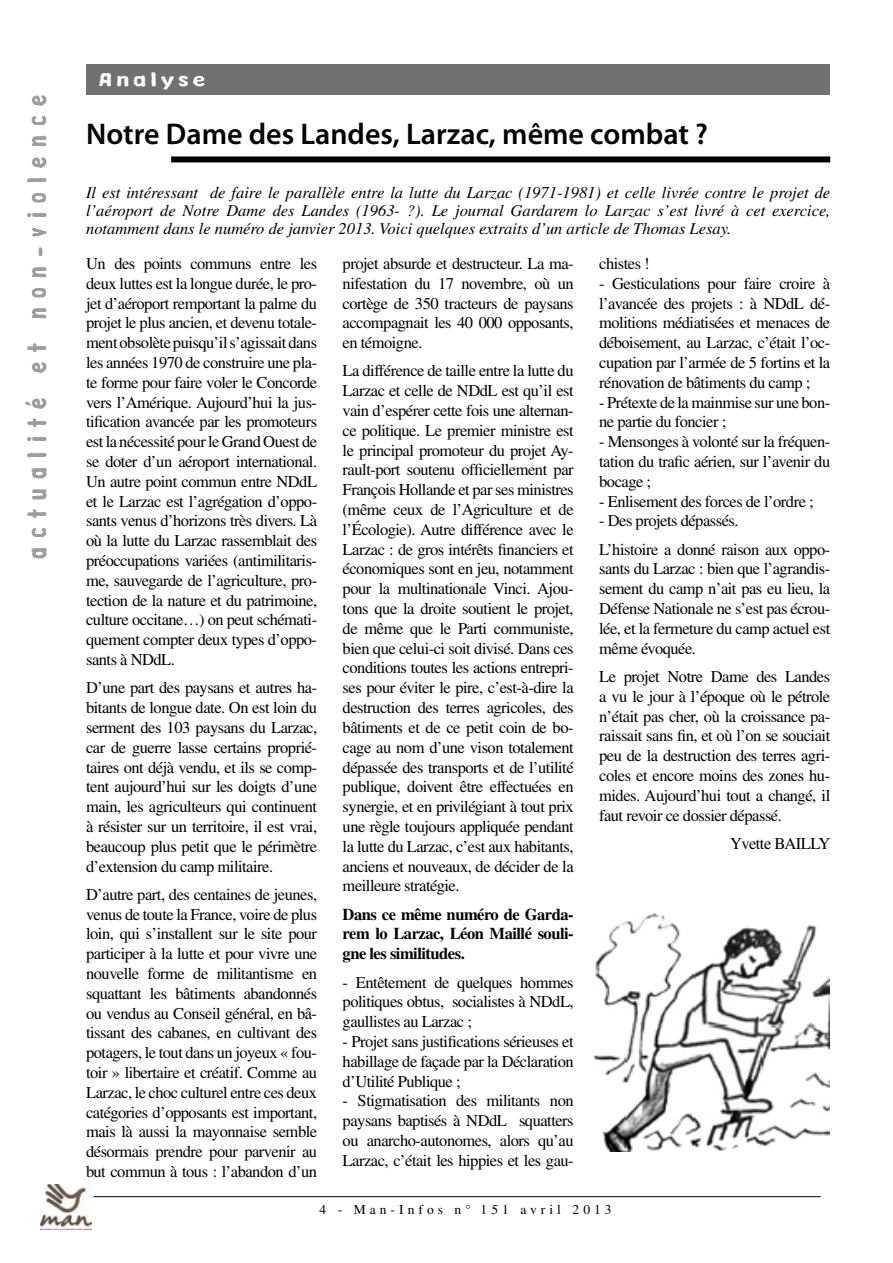
<style>
.page{position:relative;width:893px;height:1263px;background:#fff}
.page>*{position:absolute;margin:0;border:0;box-sizing:border-box;transform-origin:0 0}
.t1{font:600 30px "Myriad Pro";color:#000}
.t2{font:24px "Russisch Brot LT Eat Text";letter-spacing:.4em;color:#9c9d9f}
.t3{font:18px "Russisch Brot LT Eat Text";letter-spacing:.15em;color:#fff;scale:1.5 1}
.t4{font:16.5px/19.8px "Times";letter-spacing:-.03em;color:#000;text-align:justify}
.t5{font:italic 16.5px/18px "Times";color:#000;text-align:justify}
.t6{font:700 16.5px/19.8px "Times";letter-spacing:-.03em;color:#000;text-align:justify}
.t7{font:13.5px "Times";letter-spacing:.3em;color:#000}
</style>
<div class="page">
<hr style="left:94px;top:1196px;width:727px;height:1px;background:#000">
<img style="left:41px;top:1184px;width:50px;height:46px">
<div style="left:171px;top:156px;width:659px;height:6px;background:#000"></div>
<img style="left:594px;top:913px;width:235px;height:238px">
<div style="left:86px;top:64px;width:743px;height:30px;background:#707173"></div>
<h2 class="t2" style="left:21px;top:559px;width:466px;rotate:-90deg">actualité et non-violence</h2>
<p class="t3" style="left:99px;top:67px;width:73px">Analyse</p>
<h1 class="t1" style="left:86px;top:115px;width:623px">Notre Dame des Landes, Larzac, même combat ?</h1>
<p class="t5" style="left:86px;top:184px;width:746px">Il est intéressant de faire le parallèle entre la lutte du Larzac (1971-1981) et celle livrée contre le projet de l’aéroport de Notre Dame des Landes (1963- ?). Le journal Gardarem lo Larzac s’est livré à cet exercice, notamment dans le numéro de janvier 2013. Voici quelques extraits d’un article de Thomas Lesay.</p>
<p class="t4" style="left:86px;top:253px;width:233px">Un des points communs entre les deux luttes est la longue durée, le pro&shy;jet d’aéroport remportant la palme du projet le plus ancien, et devenu totale&shy;ment obsolète puisqu’il s’agissait dans les années 1970 de construire une pla&shy;te forme pour faire voler le Concorde vers l’Amérique. Aujourd’hui la jus&shy;tification avancée par les promoteurs est la nécessité pour le Grand Ouest de se doter d’un aéroport international.<br>Un autre point commun entre NDdL et le Larzac est l’agrégation d’oppo&shy;sants venus d’horizons très divers. Là où la lutte du Larzac rassemblait des préoccupations variées (antimilitaris&shy;me, sauvegarde de l’agriculture, pro&shy;tection de la nature et du patrimoine, culture occitane…) on peut schémati&shy;quement compter deux types d’oppo&shy;sants à NDdL.</p>
<p class="t4" style="left:86px;top:678px;width:233px">D’une part des paysans et autres ha&shy;bitants de longue date. On est loin du serment des 103 paysans du Larzac, car de guerre lasse certains proprié&shy;taires ont déjà vendu, et ils se comp&shy;tent aujourd’hui sur les doigts d’une main, les agriculteurs qui continuent à résister sur un territoire, il est vrai, beaucoup plus petit que le périmètre d’extension du camp militaire.</p>
<p class="t4" style="left:86px;top:884px;width:233px">D’autre part, des centaines de jeunes, venus de toute la France, voire de plus loin, qui s’installent sur le site pour participer à la lutte et pour vivre une nouvelle forme de militantisme en squattant les bâtiments abandonnés ou vendus au Conseil général, en bâ&shy;tissant des cabanes, en cultivant des potagers, le tout dans un joyeux « fou&shy;toir » libertaire et créatif. Comme au Larzac, le choc culturel entre ces deux catégories d’opposants est important, mais là aussi la mayonnaise semble désormais prendre pour parvenir au but commun à tous : l’abandon d’un</p>
<p class="t4" style="left:343px;top:253px;width:233px">projet absurde et destructeur. La ma&shy;nifestation du 17 novembre, où un cortège de 350 tracteurs de paysans accompagnait les 40 000 opposants, en témoigne.</p>
<p class="t4" style="left:343px;top:361px;width:233px">La différence de taille entre la lutte du Larzac et celle de NDdL est qu’il est vain d’espérer cette fois une alternan&shy;ce politique. Le premier ministre est le principal promoteur du projet Ay&shy;rault-port soutenu officiellement par François Hollande et par ses ministres (même ceux de l’Agriculture et de l’écologie). Autre différence avec le Larzac : de gros intérêts financiers et économiques sont en jeu, notamment pour la multinationale Vinci. Ajou&shy;tons que la droite soutient le projet, de même que le Parti communiste, bien que celui-ci soit divisé. Dans ces conditions toutes les actions entrepri&shy;ses pour éviter le pire, c’est-à-dire la destruction des terres agricoles, des bâtiments et de ce petit coin de bo&shy;cage au nom d’une vison totalement dépassée des transports et de l’utilité publique, doivent être effectuées en synergie, et en privilégiant à tout prix une règle toujours appliquée pendant la lutte du Larzac, c’est aux habitants, anciens et nouveaux, de décider de la meilleure stratégie.</p>
<p class="t6" style="left:343px;top:904px;width:233px">Dans ce même numéro de Garda&shy;rem lo Larzac, Léon Maillé souli&shy;gne les similitudes.</p>
<p class="t4" style="left:343px;top:972px;width:233px">- Entêtement de quelques hommes politiques obtus, socialistes à NDdL, gaullistes au Larzac ;</p>
<p class="t4" style="left:343px;top:1031px;width:233px">- Projet sans justifications sérieuses et habillage de façade par la Déclaration d’Utilité Publique ;</p>
<p class="t4" style="left:343px;top:1091px;width:233px">- Stigmatisation des militants non paysans baptisés à NDdL squatters ou anarcho-autonomes, alors qu’au Larzac, c’était les hippies et les gau-</p>
<p class="t4" style="left:599px;top:253px;width:52px">chistes !</p>
<p class="t4" style="left:599px;top:273px;width:233px">- Gesticulations pour faire croire à l’avancée des projets : à NDdL dé&shy;molitions médiatisées et menaces de déboisement, au Larzac, c’était l’oc&shy;cupation par l’armée de 5 fortins et la rénovation de bâtiments du camp ;</p>
<p class="t4" style="left:599px;top:392px;width:233px">- Prétexte de la mainmise sur une bon&shy;ne partie du foncier ;</p>
<p class="t4" style="left:599px;top:432px;width:233px">- Mensonges à volonté sur la fréquen&shy;tation du trafic aérien, sur l’avenir du bocage ;</p>
<p class="t4" style="left:599px;top:491px;width:216px">- Enlisement des forces de l’ordre ;</p>
<p class="t4" style="left:599px;top:507px;width:233px;line-height:28.3px">- Des projets dépassés.<br>L’histoire a donné raison aux oppo-</p>
<p class="t4" style="left:599px;top:559px;width:233px">sants du Larzac : bien que l’agrandis&shy;sement du camp n’ait pas eu lieu, la Défense Nationale ne s’est pas écrou&shy;lée, et la fermeture du camp actuel est même évoquée.</p>
<p class="t4" style="left:599px;top:666px;width:233px">Le projet Notre Dame des Landes a vu le jour à l’époque où le pétrole n’était pas cher, où la croissance pa&shy;raissait sans fin, et où l’on se souciait peu de la destruction des terres agri&shy;coles et encore moins des zones hu&shy;mides. Aujourd’hui tout a changé, il faut revoir ce dossier dépassé.</p>
<p class="t4" style="left:730px;top:833px;width:102px">Yvette BAILLY</p>
<p class="t7" style="left:319px;top:1202px;width:294px">4 - Man-Infos n° 151 avril 2013</p>
</div>
